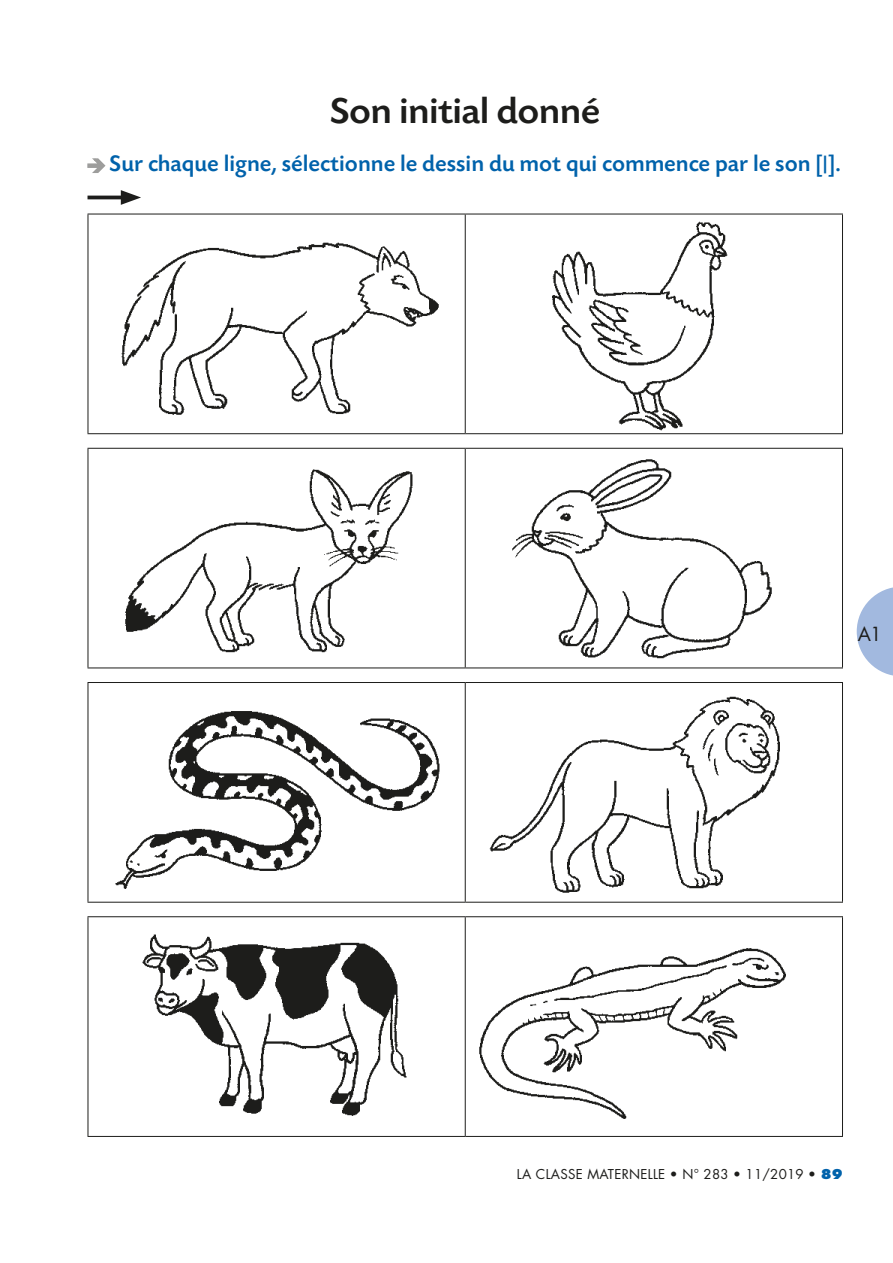
<style>
.page{position:relative;width:893px;height:1263px;background:#fff}
.page>*{position:absolute;margin:0;border:0;box-sizing:border-box;transform-origin:0 0}
.t1{font:500 37.8px "Today SB";letter-spacing:-.015em;color:#1d1d1b;scale:1.05 1}
.t2{font:500 23.7px "Today SB";color:#0062ab}
.t3{font:18.9px "Futura";color:#1d1d1b}
.t4{font:13.2px "Futura";letter-spacing:.02em;color:#1d1d1b}
.s1{font-family:"DIN";font-weight:900;font-size:16.95px;color:#9d9d9c}
.s2{font-family:"Scola Phonetic";font-weight:400}
.s3{font-weight:800;color:#0062ab}
</style>
<div class="page">
<svg style="left:857px;top:587px;width:36px;height:89px"></svg>
<svg style="left:87px;top:158px;width:19px;height:15px"></svg>
<img style="left:142px;top:924px;width:644px;height:204px">
<img style="left:121px;top:215px;width:607px;height:218px">
<img style="left:125px;top:454px;width:647px;height:208px">
<img style="left:115px;top:689px;width:665px;height:209px">
<hr style="left:88px;top:214px;width:377px;height:1px;background:#1d1d1b">
<hr style="left:88px;top:214px;width:1px;height:219px;background:#1d1d1b">
<hr style="left:465px;top:214px;width:378px;height:1px;background:#1d1d1b">
<hr style="left:465px;top:214px;width:1px;height:219px;background:#1d1d1b">
<hr style="left:842px;top:214px;width:1px;height:219px;background:#1d1d1b">
<hr style="left:88px;top:433px;width:377px;height:1px;background:#1d1d1b">
<hr style="left:465px;top:433px;width:378px;height:1px;background:#1d1d1b">
<hr style="left:88px;top:448px;width:377px;height:1px;background:#1d1d1b">
<hr style="left:88px;top:449px;width:1px;height:218px;background:#1d1d1b">
<hr style="left:465px;top:448px;width:378px;height:1px;background:#1d1d1b">
<hr style="left:465px;top:449px;width:1px;height:218px;background:#1d1d1b">
<hr style="left:842px;top:449px;width:1px;height:218px;background:#1d1d1b">
<hr style="left:88px;top:667px;width:377px;height:1px;background:#1d1d1b">
<hr style="left:465px;top:667px;width:378px;height:1px;background:#1d1d1b">
<hr style="left:88px;top:682px;width:377px;height:1px;background:#1d1d1b">
<hr style="left:88px;top:683px;width:1px;height:219px;background:#1d1d1b">
<hr style="left:465px;top:682px;width:378px;height:1px;background:#1d1d1b">
<hr style="left:465px;top:683px;width:1px;height:219px;background:#1d1d1b">
<hr style="left:842px;top:683px;width:1px;height:219px;background:#1d1d1b">
<hr style="left:88px;top:902px;width:377px;height:1px;background:#1d1d1b">
<hr style="left:465px;top:902px;width:378px;height:1px;background:#1d1d1b">
<hr style="left:88px;top:916px;width:377px;height:1px;background:#1d1d1b">
<hr style="left:88px;top:917px;width:1px;height:219px;background:#1d1d1b">
<hr style="left:465px;top:916px;width:378px;height:1px;background:#1d1d1b">
<hr style="left:465px;top:917px;width:1px;height:219px;background:#1d1d1b">
<hr style="left:842px;top:917px;width:1px;height:219px;background:#1d1d1b">
<hr style="left:88px;top:1136px;width:377px;height:1px;background:#1d1d1b">
<hr style="left:465px;top:1136px;width:378px;height:1px;background:#1d1d1b">
<hr style="left:88px;top:196px;width:40px;height:3px;background:#1d1d1b">
<svg style="left:121px;top:190px;width:20px;height:15px"></svg>
<h1 class="t1" style="left:330px;top:91px;width:259px">Son initial donné</h1>
<p class="t2" style="left:88px;top:150px;width:755px"><span class="s1">&gt;</span> Sur chaque ligne, sélectionne le dessin du mot qui commence par le son [<span class="s2">l</span>].</p>
<p class="t3" style="left:858px;top:622px;width:25px">A1</p>
<p class="t4" style="left:517px;top:1165px;width:328px">LA CLASSE MATERNELLE • N° 283 • 11/2019 • <span class="s3">89</span></p>
</div>
